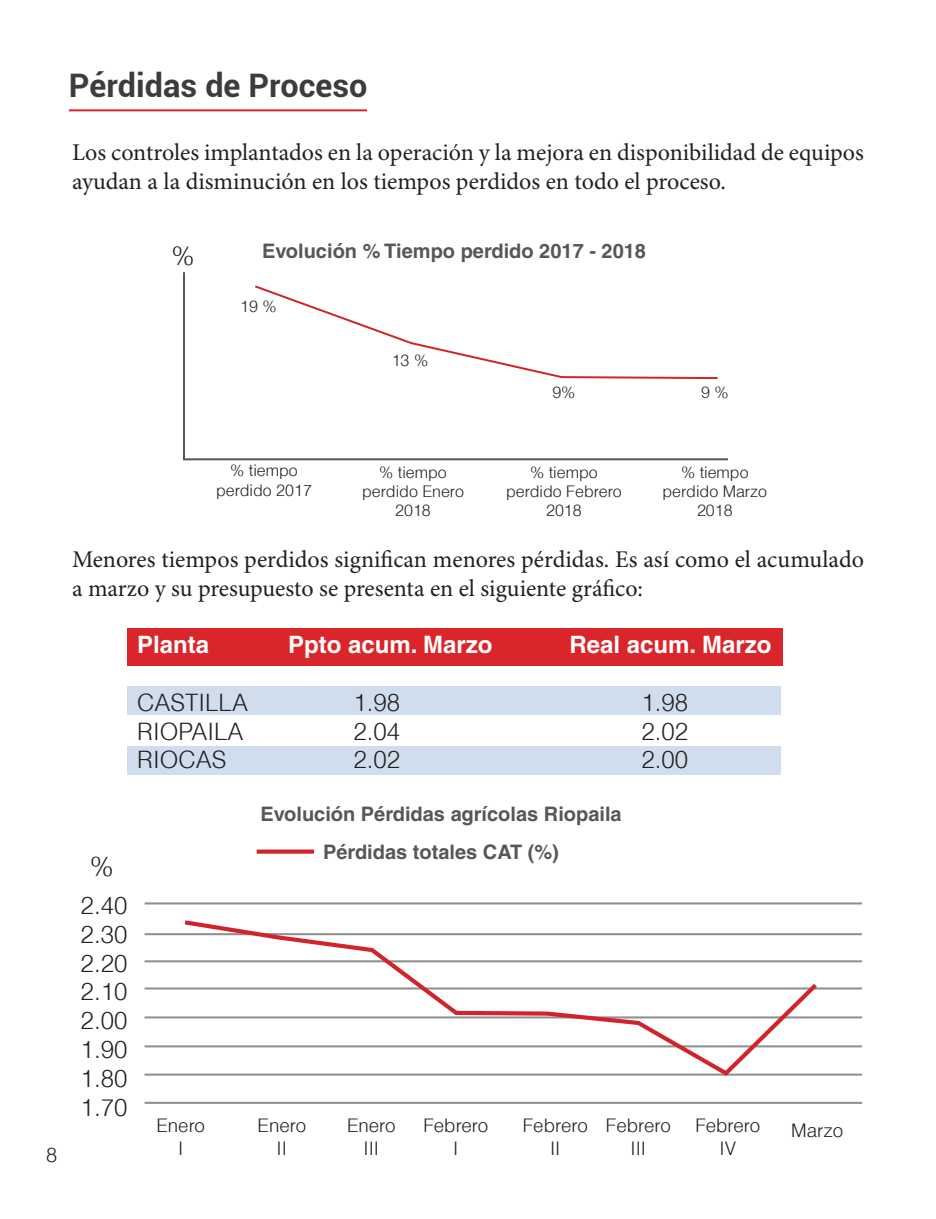
<style>
.page{position:relative;width:936px;height:1219px;background:#fff}
.page>*{position:absolute;margin:0;border:0;box-sizing:border-box;transform-origin:0 0}
.t1{font:700 32.4px "Roboto";color:#3c3c3b}
.t2{font:300 27px "Helvetica";color:#231f20}
.t3{font:300 26px "Helvetica";color:#231f20}
.t4{font:24px/28.8px "Minion Pro";color:#231f20}
.t5{font:300 24px/28.8px "Helvetica";color:#231f20;text-align:justify}
.t6{font:700 24px "Helvetica";color:#fff}
.t7{font:700 20px/37.8px "Helvetica";color:#575756;text-align:center}
.t8{font:300 20px "Helvetica";color:#231f20}
.t9{font:300 18.8px/22.4px "Helvetica";color:#231f20;text-align:center}
.t10{font:300 16px/19.2px "Helvetica";color:#231f20;text-align:center}
</style>
<div class="page">
<svg style="left:183px;top:272px;width:545px;height:189px"></svg>
<hr style="left:145px;top:902px;width:716px;height:2px;background:#90908f">
<hr style="left:145px;top:933px;width:716px;height:2px;background:#90908f">
<hr style="left:145px;top:960px;width:716px;height:2px;background:#90908f">
<hr style="left:145px;top:987px;width:716px;height:2px;background:#90908f">
<hr style="left:145px;top:1016px;width:716px;height:2px;background:#90908f">
<hr style="left:145px;top:1045px;width:716px;height:2px;background:#90908f">
<hr style="left:145px;top:1073px;width:716px;height:3px;background:#90908f">
<hr style="left:145px;top:1102px;width:716px;height:2px;background:#90908f">
<svg style="left:180px;top:920px;width:641px;height:156px"></svg>
<div style="left:257px;top:849px;width:57px;height:5px;background:#d1232a"></div>
<hr style="left:69px;top:109px;width:298px;height:2px;background:#da252b">
<div style="left:127px;top:746px;width:653px;height:29px;background:#d0dded"></div>
<div style="left:127px;top:686px;width:653px;height:29px;background:#d0dded"></div>
<div style="left:127px;top:628px;width:655px;height:38px;background:#da252b"></div>
<h1 class="t1" style="left:69px;top:62px;width:300px">Pérdidas de Proceso</h1>
<p class="t4" style="left:72px;top:139px;width:793px">Los controles implantados en la operación y la mejora en disponibilidad de equipos ayudan a la disminución en los tiempos perdidos en todo el proceso.</p>
<p class="t3" style="left:171px;top:240px;width:25px">%</p>
<p class="t7" style="left:262px;top:232px;width:385px">Evolución % Tiempo perdido 2017 - 2018</p>
<p class="t10" style="left:240px;top:296px;width:38px">19 %</p>
<p class="t10" style="left:392px;top:350px;width:38px">13 %</p>
<p class="t10" style="left:552px;top:382px;width:25px">9%</p>
<p class="t10" style="left:701px;top:382px;width:29px">9 %</p>
<p class="t8" style="left:46px;top:1142px;width:13px">8</p>
<p class="t10" style="left:216px;top:461px;width:97px">% tiempo perdido 2017</p>
<p class="t10" style="left:362px;top:462px;width:103px">% tiempo perdido Enero<br>2018</p>
<p class="t10" style="left:506px;top:462px;width:117px">% tiempo perdido Febrero<br>2018</p>
<p class="t10" style="left:662px;top:462px;width:106px">% tiempo perdido Marzo<br>2018</p>
<p class="t4" style="left:72px;top:546px;width:793px">Menores tiempos perdidos significan menores pérdidas. Es así como el acumulado a marzo y su presupuesto se presenta en el siguiente gráfico:</p>
<p class="t6" style="left:137px;top:630px;width:74px">Planta</p>
<p class="t6" style="left:288px;top:630px;width:206px">Ppto acum. Marzo</p>
<p class="t6" style="left:569px;top:630px;width:203px">Real acum. Marzo</p>
<p class="t5" style="left:137px;top:687px;width:112px">CASTILLA</p>
<p class="t5" style="left:353px;top:687px;width:48px">1.98</p>
<p class="t5" style="left:641px;top:687px;width:48px">1.98</p>
<p class="t5" style="left:137px;top:716px;width:108px">RIOPAILA</p>
<p class="t5" style="left:353px;top:716px;width:48px">2.04</p>
<p class="t5" style="left:641px;top:716px;width:48px">2.02</p>
<p class="t5" style="left:137px;top:745px;width:91px">RIOCAS</p>
<p class="t5" style="left:353px;top:745px;width:48px">2.02</p>
<p class="t5" style="left:641px;top:745px;width:48px">2.00</p>
<p class="t2" style="left:90px;top:850px;width:26px">%</p>
<p class="t5" style="left:81px;top:890px;width:48px">2.40<br>2.30<br>2.20<br>2.10<br>2.00<br>1.90<br>1.80<br>1.70</p>
<p class="t7" style="left:260px;top:794px;width:363px">Evolución Pérdidas agrícolas Riopaila<br>Pérdidas totales CAT (%)</p>
<p class="t9" style="left:156px;top:1114px;width:50px">Enero<br>I</p>
<p class="t9" style="left:257px;top:1114px;width:50px">Enero<br>II</p>
<p class="t9" style="left:347px;top:1114px;width:50px">Enero<br>III</p>
<p class="t9" style="left:423px;top:1114px;width:66px">Febrero<br>I</p>
<p class="t9" style="left:523px;top:1114px;width:66px">Febrero<br>II</p>
<p class="t9" style="left:606px;top:1114px;width:66px">Febrero<br>III</p>
<p class="t9" style="left:695px;top:1114px;width:66px">Febrero<br>IV</p>
<p class="t9" style="left:791px;top:1119px;width:54px">Marzo</p>
</div>
